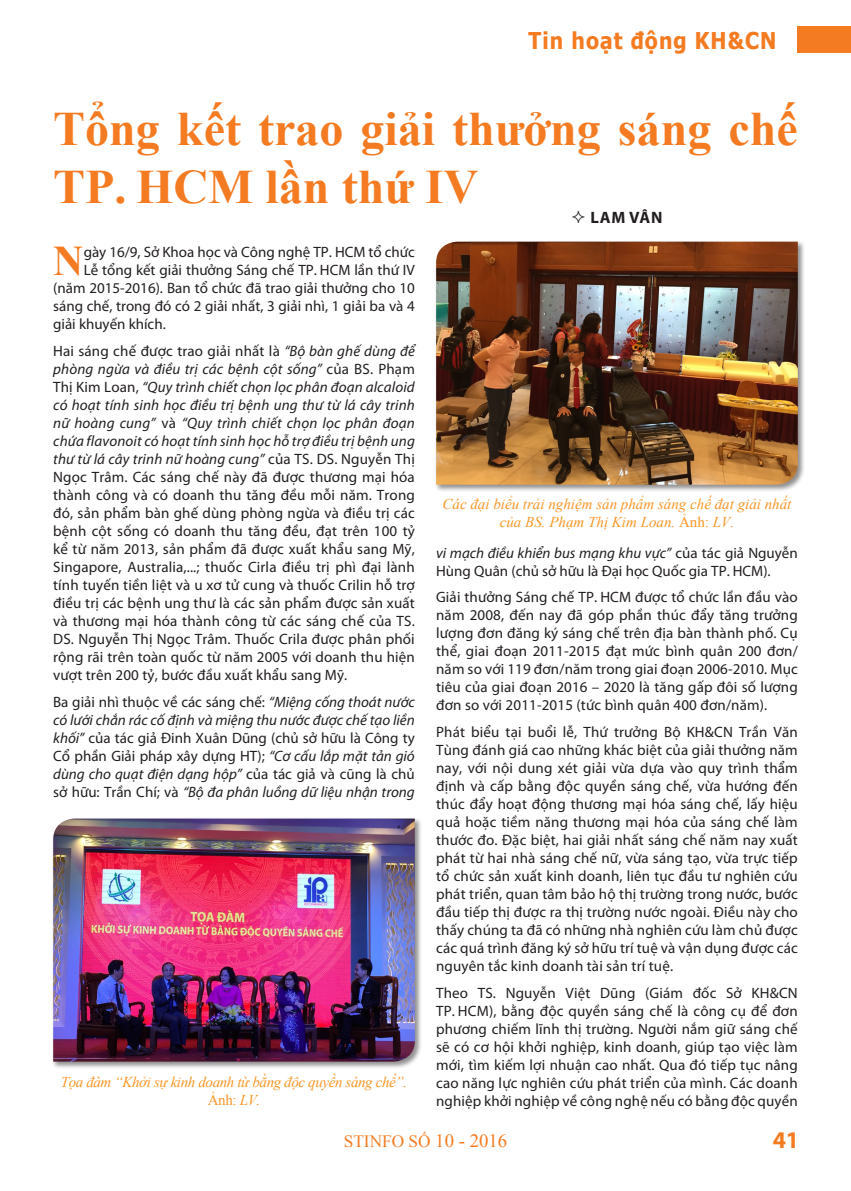
<style>
.page{position:relative;width:851px;height:1191px;background:#fff}
.page>*{position:absolute;margin:0;border:0;box-sizing:border-box;transform-origin:0 0}
.t1{font:700 48px/57.6px "Times New Roman";color:#f47b21}
.t2{font:700 42.15px "Times New Roman";color:#f47b21}
.t3{font:700 24px "Myriad Pro";color:#f47b21}
.t4{font:700 23.1px "Tahoma";letter-spacing:.05em;color:#f47b21;scale:.91 1}
.t5{font:17.25px "Times New Roman";color:#f47b21}
.Tacgia{font:700 16.5px "Myriad Pro";letter-spacing:.045em;color:#231f20}
.t6{font:15px/18px "Myriad Pro";letter-spacing:.01em;color:#231f20;text-align:justify}
.t7{font:italic 15px/18px "Myriad Pro";color:#231f20;text-align:justify}
.t8{font:italic 15px/18px "Times New Roman";color:#f79727;text-align:center}
.t9{font:italic 15px/18px "Times New Roman";letter-spacing:-.025em;color:#f79727;text-align:center}
.s1{font-style:italic}
.s2{font-style:normal}
.s3{font-size:18.75px}
</style>
<div class="page">
<div style="left:797px;top:26px;width:53px;height:27px;background:#f47b21"></div>
<div style="left:434px;top:240px;width:371px;height:252px;background:#231f20;opacity:.5"></div>
<img style="left:436px;top:242px;width:361px;height:243px">
<div style="left:51px;top:817px;width:371px;height:252px;background:#231f20;opacity:.5"></div>
<img style="left:53px;top:818px;width:362px;height:243px">
<h3 class="t4" style="left:528px;top:24px;width:274px">Tin hoạt động KH&amp;CN</h3>
<p class="t1" style="left:53px;top:99px;width:746px">Tổng kết trao giải thưởng sáng chế<br>TP. HCM lần thứ IV</p>
<p class="t2" style="left:53px;top:232px;width:32px">N</p>
<p class="t6" style="left:84px;top:243px;width:333px">gày 16/9, Sở Khoa học và Công nghệ TP. HCM tổ chức</p>
<p class="t6" style="left:84px;top:261px;width:332px">Lễ tổng kết giải thưởng Sáng chế TP. HCM lần thứ IV</p>
<p class="t6" style="left:53px;top:279px;width:363px">(năm 2015-2016). Ban tổ chức đã trao giải thưởng cho 10</p>
<p class="t6" style="left:53px;top:297px;width:363px">sáng chế, trong đó có 2 giải nhất, 3 giải nhì, 1 giải ba và 4</p>
<p class="t6" style="left:53px;top:315px;width:114px">giải khuyến khích.</p>
<p class="t6" style="left:53px;top:342px;width:363px">Hai sáng chế được trao giải nhất là <span class="s1">“Bộ bàn ghế dùng để phòng ngừa và điều trị các bệnh cột sống”</span> của BS. Phạm Thị Kim Loan, <span class="s1">“Quy trình chiết chọn lọc phân đoạn alcaloid có hoạt tính sinh học điều trị bệnh ung thư từ lá cây trinh nữ hoàng cung”</span> và <span class="s1">“Quy trình chiết chọn lọc phân đoạn chứa flavonoit có hoạt tính sinh học hỗ trợ điều trị bệnh ung thư từ lá cây trinh nữ hoàng cung”</span> của TS. DS. Nguyễn Thị Ngọc Trâm. Các sáng chế này đã được thương mại hóa thành công và có doanh thu tăng đều mỗi năm. Trong đó, sản phẩm bàn ghế dùng phòng ngừa và điều trị các bệnh cột sống có doanh thu tăng đều, đạt trên 100 tỷ kể từ năm 2013, sản phẩm đã được xuất khẩu sang Mỹ, Singapore, Australia,...; thuốc Cirla điều trị phì đại lành tính tuyến tiền liệt và u xơ tử cung và thuốc Crilin hỗ trợ điều trị các bệnh ung thư là các sản phẩm được sản xuất và thương mại hóa thành công từ các sáng chế của TS.<br>DS. Nguyễn Thị Ngọc Trâm. Thuốc Crila được phân phối rộng rãi trên toàn quốc từ năm 2005 với doanh thu hiện vượt trên 200 tỷ, bước đầu xuất khẩu sang Mỹ.</p>
<p class="t7" style="left:53px;top:692px;width:363px"><span class="s2">Ba giải nhì thuộc về các sáng chế:</span> “Miệng cống thoát nước có lưới chắn rác cố định và miệng thu nước được chế tạo liền khối” <span class="s2">của tác giả Đinh Xuân Dũng (chủ sở hữu là Công ty Cổ phần Giải pháp xây dựng HT);</span> “Cơ cấu lắp mặt tản gió dùng cho quạt điện dạng hộp” <span class="s2">của tác giả và cũng là chủ sở hữu: Trần Chí; và</span> “Bộ đa phân luồng dữ liệu nhận trong</p>
<p class="t9" style="left:61px;top:1072px;width:348px">Tọa đàm “Khởi sự kinh doanh từ bằng độc quyền sáng chế”.<br><span class="s2">Ảnh:</span> LV.</p>
<p class="Tacgia" style="left:590px;top:207px;width:73px">LAM VÂN</p>
<p class="t8" style="left:442px;top:494px;width:350px">Các đại biểu trải nghiệm sản phẩm sáng chế đạt giải nhất của BS. Phạm Thị Kim Loan. <span class="s2">Ảnh:</span> LV.</p>
<p class="t6" style="left:436px;top:543px;width:363px"><span class="s1">vi mạch điều khiển bus mạng khu vực”</span> của tác giả Nguyễn<br>Hùng Quân (chủ sở hữu là Đại học Quốc gia TP. HCM).</p>
<p class="t6" style="left:436px;top:588px;width:363px">Giải thưởng Sáng chế TP. HCM được tổ chức lần đầu vào năm 2008, đến nay đã góp phần thúc đẩy tăng trưởng lượng đơn đăng ký sáng chế trên địa bàn thành phố. Cụ thể, giai đoạn 2011-2015 đạt mức bình quân 200 đơn/ năm so với 119 đơn/năm trong giai đoạn 2006-2010. Mục tiêu của giai đoạn 2016 – 2020 là tăng gấp đôi số lượng đơn so với 2011-2015 (tức bình quân 400 đơn/năm).</p>
<p class="t6" style="left:436px;top:722px;width:363px">Phát biểu tại buổi lễ, Thứ trưởng Bộ KH&amp;CN Trần Văn Tùng đánh giá cao những khác biệt của giải thưởng năm nay, với nội dung xét giải vừa dựa vào quy trình thẩm định và cấp bằng độc quyền sáng chế, vừa hướng đến thúc đẩy hoạt động thương mại hóa sáng chế, lấy hiệu quả hoặc tiềm năng thương mại hóa của sáng chế làm thước đo. Đặc biệt, hai giải nhất sáng chế năm nay xuất phát từ hai nhà sáng chế nữ, vừa sáng tạo, vừa trực tiếp tổ chức sản xuất kinh doanh, liên tục đầu tư nghiên cứu phát triển, quan tâm bảo hộ thị trường trong nước, bước đầu tiếp thị được ra thị trường nước ngoài. Điều này cho thấy chúng ta đã có những nhà nghiên cứu làm chủ được các quá trình đăng ký sở hữu trí tuệ và vận dụng được các nguyên tắc kinh doanh tài sản trí tuệ.</p>
<p class="t6" style="left:436px;top:983px;width:363px">Theo TS. Nguyễn Việt Dũng (Giám đốc Sở KH&amp;CN TP. HCM), bằng độc quyền sáng chế là công cụ để đơn phương chiếm lĩnh thị trường. Người nắm giữ sáng chế sẽ có cơ hội khởi nghiệp, kinh doanh, giúp tạo việc làm mới, tìm kiếm lợi nhuận cao nhất. Qua đó tiếp tục nâng cao năng lực nghiên cứu phát triển của mình. Các doanh nghiệp khởi nghiệp về công nghệ nếu có bằng độc quyền</p>
<p class="t5" style="left:344px;top:1130px;width:165px">STINFO SỐ <span class="s3">10 - 2016</span></p>
<p class="t3" style="left:772px;top:1124px;width:28px">41</p>
</div>
